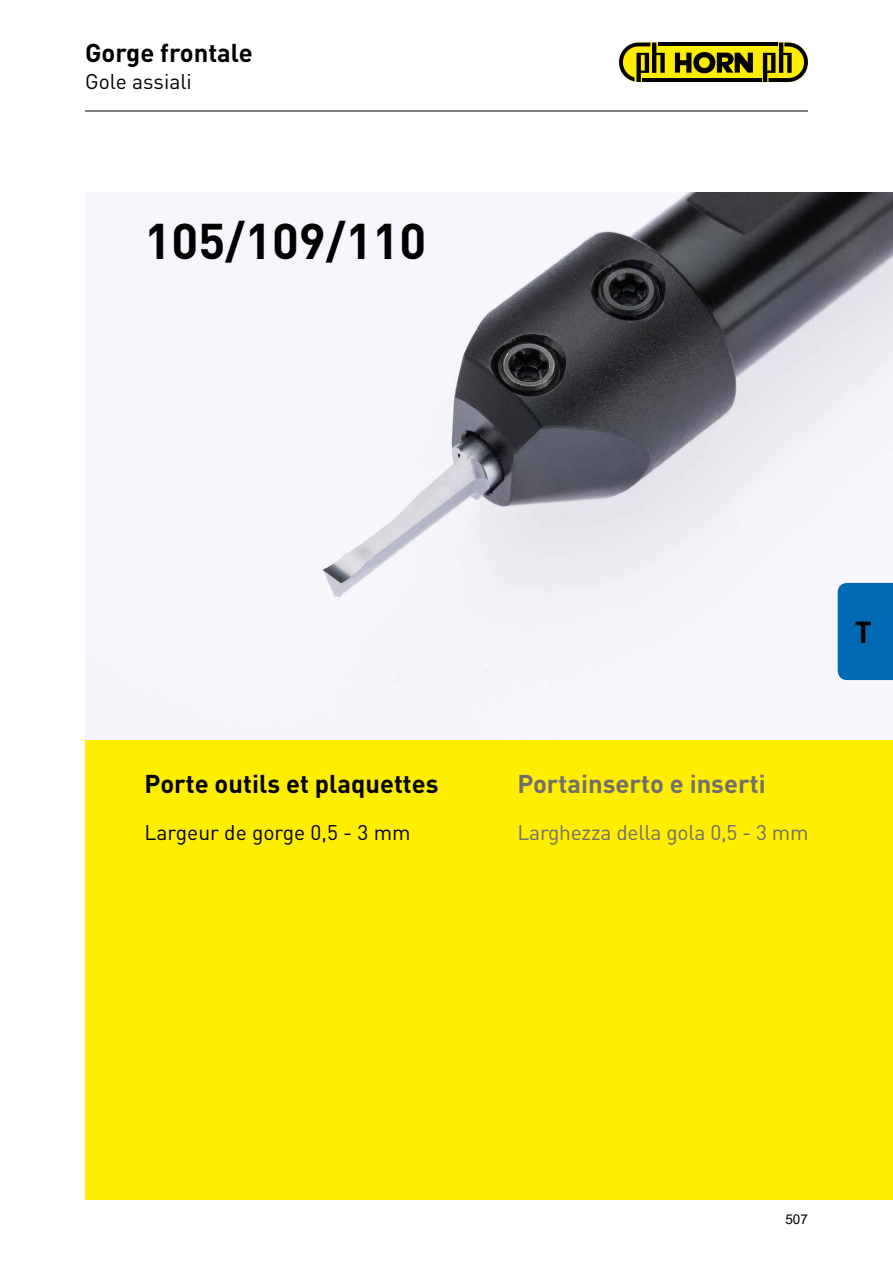
<style>
.page{position:relative;width:893px;height:1263px;background:#fff}
.page>*{position:absolute;margin:0;border:0;box-sizing:border-box;transform-origin:0 0}
.t1{font:700 49.5px "DIN Pro";color:#000}
.t2{font:700 30px "DIN Pro";color:#000}
.t3{font:700 25.5px "DIN Pro";color:#000}
.t4{font:700 25.5px "DIN Pro";color:#706f6f}
.t5{font:21px "DIN Pro";color:#000}
.t6{font:21px "DIN Pro";letter-spacing:-.01em;color:#706f6f}
.t7{font:13.5px "Arial";color:#000}
</style>
<div class="page">
<hr style="left:85px;top:111px;width:723px;height:1px;background:#000">
<div style="left:620px;top:43px;width:188px;height:39px;background:#ffed00;border-radius:20px"></div>
<svg style="left:675px;top:52px;width:78px;height:21px"></svg>
<hr style="left:658px;top:43px;width:120px;height:3px;background:#000">
<hr style="left:642px;top:78px;width:120px;height:4px;background:#000">
<svg style="left:619px;top:43px;width:46px;height:39px"></svg>
<svg style="left:763px;top:43px;width:45px;height:39px"></svg>
<img style="left:85px;top:193px;width:808px;height:547px">
<div style="left:85px;top:740px;width:808px;height:459px;background:#fe0"></div>
<div style="left:838px;top:583px;width:55px;height:97px;background:#0069b4"></div>
<p class="t3" style="left:85px;top:33px;width:169px">Gorge frontale</p>
<p class="t5" style="left:85px;top:65px;width:108px">Gole assiali</p>
<h1 class="t1" style="left:145px;top:202px;width:283px">105/109/110</h1>
<p class="t3" style="left:145px;top:764px;width:295px">Porte outils et plaquettes</p>
<p class="t5" style="left:145px;top:816px;width:268px">Largeur de gorge 0,5 - 3 mm</p>
<p class="t2" style="left:855px;top:609px;width:19px">T</p>
<p class="t4" style="left:517px;top:764px;width:250px">Portainserto e inserti</p>
<p class="t6" style="left:517px;top:816px;width:293px">Larghezza della gola 0,5 - 3 mm</p>
<p class="t7" style="left:785px;top:1210px;width:24px">507</p>
</div>
